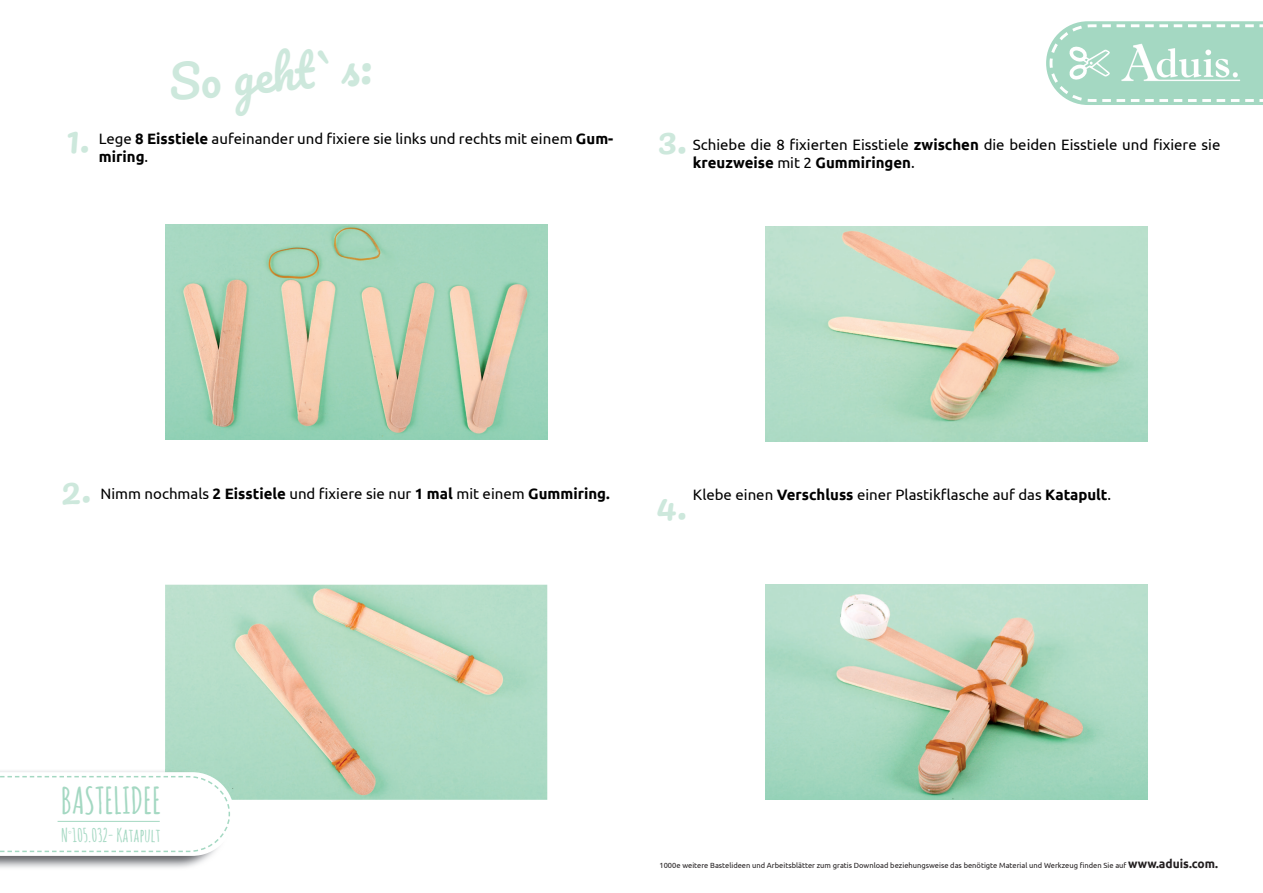
<style>
.page{position:relative;width:1263px;height:893px;background:#fff}
.page>*{position:absolute;margin:0;border:0;box-sizing:border-box;transform-origin:0 0}
.t1{font:45.45px "Pacifico";color:#cde8dc}
.t2{font:700 36.45px "Amatic SC";color:#a4d8c2}
.t3{font:700 18.45px "Amatic SC";color:#a4d8c2}
.t4{font:15px/18px "Ubuntu";color:#000}
.t5{font:7.5px "Ubuntu";color:#231f20}
.s1{font-weight:700}
.s2{font-weight:700;font-size:12px}
</style>
<div class="page">
<img style="left:165px;top:585px;width:382px;height:215px">
<img style="left:165px;top:769px;width:64px;height:3px">
<svg style="left:0;top:772px;width:234px;height:84px"></svg>
<hr style="left:58px;top:821px;width:102px;height:1px;background:#a4d8c2">
<svg style="left:1046px;top:21px;width:217px;height:84px;background:#b4decc"></svg>
<img style="left:165px;top:224px;width:382px;height:215px">
<img style="left:765px;top:226px;width:383px;height:215px">
<img style="left:765px;top:585px;width:383px;height:215px">
<h1 class="t1" style="left:167px;top:59px;width:205px;rotate:-5deg">So geht`s:</h1>
<p class="t4" style="left:99px;top:129px;width:516px">Lege <span class="s1">8 Eisstiele</span> aufeinander und fixiere sie links und rechts mit einem <span class="s1">Gum&shy;miring</span>.</p>
<p class="t4" style="left:693px;top:135px;width:529px">Schiebe die 8 fixierten Eisstiele <span class="s1">zwischen</span> die beiden Eisstiele und fixiere sie <span class="s1">kreuzweise</span> mit 2 <span class="s1">Gummiringen</span>.</p>
<p class="t4" style="left:101px;top:484px;width:511px">Nimm nochmals <span class="s1">2 Eisstiele</span> und fixiere sie nur <span class="s1">1 mal</span> mit einem <span class="s1">Gummiring.</span></p>
<p class="t4" style="left:693px;top:485px;width:420px">Klebe einen <span class="s1">Verschluss</span> einer Plastikflasche auf das <span class="s1">Katapult</span>.</p>
<h2 class="t2" style="left:61px;top:774px;width:102px">BASTELIDEE</h2>
<p class="t3" style="left:61px;top:822px;width:101px">N<sup>°</sup>105.032- Katapult</p>
<p class="t5" style="left:659px;top:860px;width:560px">1000e weitere Bastelideen und Arbeitsblätter zum gratis Download beziehungsweise das benötigte Material und Werkzeug finden Sie auf <span class="s2">www.aduis.com.</span></p>
</div>
